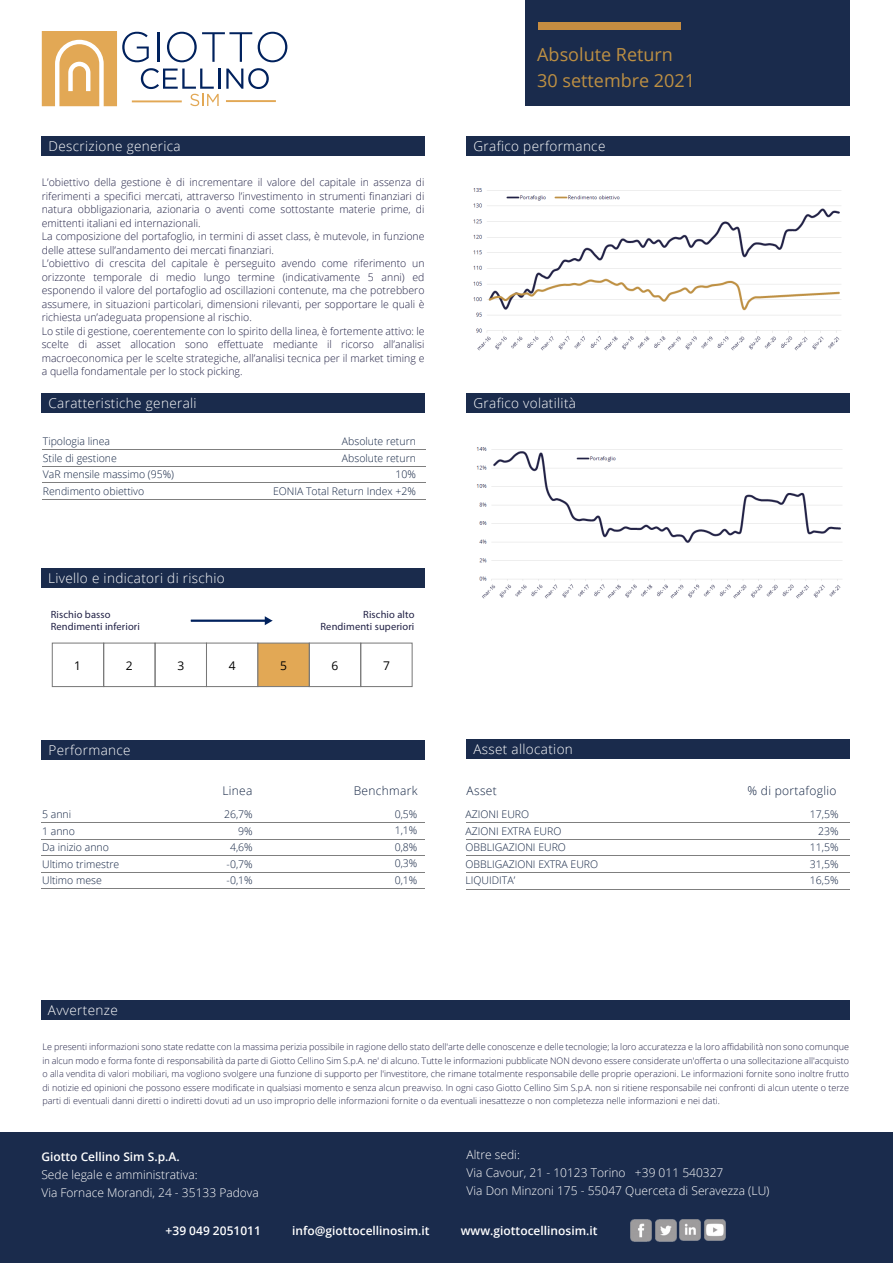
<style>
.page{position:relative;width:893px;height:1263px;background:#fff}
.page>*{position:absolute;margin:0;border:0;box-sizing:border-box;transform-origin:0 0}
.t1{font:18px/25.5px "Open Sans";color:#be9043}
.t2{font:300 13.5px "Open Sans";letter-spacing:.025em;color:#fff}
.t3{font:300 12px/18px "Open Sans";color:#fff}
.t4{font:600 12px "Open Sans";color:#fff}
.t5{font:300 12px "Open Sans";letter-spacing:.025em;color:#122342}
.t6{font:12px "Open Sans";color:#000}
.t7{font:300 10.5px/13.5px "Open Sans";color:#212145}
.t8{font:300 10.5px/16.5px "Open Sans";color:#122342}
.t9{font:10.5px "Myriad Pro";letter-spacing:.01em;color:#212145}
.t10{font:300 9px/13.5px "Open Sans";color:#212145;text-align:justify}
</style>
<div class="page">
<img style="left:0;top:0;width:893px;height:1133px">
<div style="left:0;top:1133px;width:893px;height:130px;background:#1a2b4c"></div>
<img style="left:630px;top:1219px;width:22px;height:22px">
<img style="left:655px;top:1219px;width:22px;height:22px">
<img style="left:680px;top:1219px;width:46px;height:22px">
<div style="left:41px;top:1001px;width:808px;height:19px;background:#1a2b4c"></div>
<div style="left:467px;top:740px;width:383px;height:19px;background:#1a2b4c"></div>
<hr style="left:466px;top:822px;width:383px;height:1px;background:#7f7f7f">
<hr style="left:466px;top:839px;width:383px;height:1px;background:#7f7f7f">
<hr style="left:466px;top:856px;width:383px;height:1px;background:#7f7f7f">
<hr style="left:466px;top:872px;width:383px;height:1px;background:#7f7f7f">
<hr style="left:466px;top:889px;width:383px;height:1px;background:#7f7f7f">
<div style="left:42px;top:740px;width:383px;height:19px;background:#1a2b4c"></div>
<hr style="left:42px;top:822px;width:383px;height:1px;background:#7f7f7f">
<hr style="left:42px;top:839px;width:383px;height:1px;background:#7f7f7f">
<hr style="left:42px;top:855px;width:383px;height:1px;background:#7f7f7f">
<hr style="left:42px;top:872px;width:383px;height:1px;background:#7f7f7f">
<hr style="left:42px;top:888px;width:383px;height:1px;background:#7f7f7f">
<div style="left:41px;top:569px;width:383px;height:19px;background:#1a2b4c"></div>
<hr style="left:191px;top:620px;width:75px;height:2px;background:#00215d">
<svg style="left:265px;top:616px;width:7px;height:9px"></svg>
<div style="left:52px;top:643px;width:52px;height:44px;border:1px solid #777"></div>
<div style="left:103px;top:643px;width:52px;height:44px;border:1px solid #777"></div>
<div style="left:155px;top:643px;width:52px;height:44px;border:1px solid #777"></div>
<div style="left:206px;top:643px;width:52px;height:44px;border:1px solid #777"></div>
<div style="left:257px;top:643px;width:53px;height:44px;background:#e2a855;border:1px solid #777"></div>
<div style="left:309px;top:643px;width:52px;height:44px;border:1px solid #777"></div>
<div style="left:360px;top:643px;width:52px;height:44px;border:1px solid #777"></div>
<div style="left:467px;top:393px;width:383px;height:20px;background:#1a2b4c"></div>
<img style="left:456px;top:433px;width:409px;height:182px">
<div style="left:42px;top:393px;width:383px;height:20px;background:#1a2b4c"></div>
<hr style="left:42px;top:449px;width:383px;height:1px;background:#7f7f7f">
<hr style="left:42px;top:466px;width:383px;height:1px;background:#7f7f7f">
<hr style="left:42px;top:483px;width:383px;height:1px;background:#7f7f7f">
<hr style="left:42px;top:500px;width:383px;height:1px;background:#7f7f7f">
<img style="left:452px;top:176px;width:413px;height:183px">
<div style="left:467px;top:136px;width:383px;height:20px;background:#1a2b4c"></div>
<div style="left:42px;top:136px;width:383px;height:20px;background:#1a2b4c"></div>
<div style="left:525px;top:0;width:324px;height:105px;background:#1a2b4c"></div>
<div style="left:539px;top:22px;width:142px;height:8px;background:#c68d41"></div>
<svg style="left:42px;top:31px;width:245px;height:75px"></svg>
<hr style="left:132px;top:100px;width:50px;height:2px;background:#e2a855">
<hr style="left:226px;top:100px;width:50px;height:2px;background:#e2a855">
<p class="t2" style="left:49px;top:137px;width:134px">Descrizione generica</p>
<p class="t7" style="left:42px;top:175px;width:384px">L’obiettivo della gestione è di incrementare il valore del capitale in assenza di riferimenti a specifici mercati, attraverso l’investimento in strumenti finanziari di natura obbligazionaria, azionaria o aventi come sottostante materie prime, di emittenti italiani ed internazionali.<br>La composizione del portafoglio, in termini di asset class, è mutevole, in funzione delle attese sull’andamento dei mercati finanziari.<br>L’obiettivo di crescita del capitale è perseguito avendo come riferimento un orizzonte temporale di medio lungo termine (indicativamente 5 anni) ed esponendo il valore del portafoglio ad oscillazioni contenute, ma che potrebbero assumere, in situazioni particolari, dimensioni rilevanti, per sopportare le quali è richiesta un’adeguata propensione al rischio.<br>Lo stile di gestione, coerentemente con lo spirito della linea, è fortemente attivo: le scelte di asset allocation sono effettuate mediante il ricorso all’analisi macroeconomica per le scelte strategiche, all’analisi tecnica per il market timing e a quella fondamentale per lo stock picking.</p>
<h1 class="t1" style="left:537px;top:41px;width:159px">Absolute Return<br>30 settembre 2021</h1>
<p class="t2" style="left:473px;top:137px;width:133px">Grafico performance</p>
<p class="t2" style="left:49px;top:394px;width:149px">Caratteristiche generali</p>
<p class="t2" style="left:473px;top:394px;width:104px">Grafico volatilità</p>
<p class="t8" style="left:43px;top:433px;width:69px">Tipologia linea</p>
<p class="t8" style="left:342px;top:433px;width:76px">Absolute return</p>
<p class="t8" style="left:43px;top:449px;width:75px">Stile di gestione</p>
<p class="t8" style="left:342px;top:449px;width:76px">Absolute return</p>
<p class="t8" style="left:43px;top:466px;width:133px">VaR mensile massimo (95%)</p>
<p class="t8" style="left:395px;top:466px;width:22px">10%</p>
<p class="t8" style="left:43px;top:482px;width:103px">Rendimento obiettivo</p>
<p class="t8" style="left:273px;top:482px;width:144px">EONIA Total Return Index +2%</p>
<p class="t2" style="left:48px;top:569px;width:178px">Livello e indicatori di rischio</p>
<p class="t9" style="left:51px;top:608px;width:61px">Rischio basso</p>
<p class="t9" style="left:363px;top:608px;width:53px">Rischio alto</p>
<p class="t9" style="left:51px;top:620px;width:91px">Rendimenti inferiori</p>
<p class="t9" style="left:320px;top:620px;width:95px">Rendimenti superiori</p>
<p class="t6" style="left:74px;top:658px;width:8px">1</p>
<p class="t6" style="left:126px;top:658px;width:8px">2</p>
<p class="t6" style="left:177px;top:658px;width:8px">3</p>
<p class="t6" style="left:229px;top:658px;width:8px">4</p>
<p class="t6" style="left:280px;top:658px;width:8px">5</p>
<p class="t6" style="left:332px;top:658px;width:8px">6</p>
<p class="t6" style="left:383px;top:658px;width:8px">7</p>
<p class="t2" style="left:49px;top:740px;width:84px">Performance</p>
<p class="t5" style="left:222px;top:782px;width:32px">Linea</p>
<p class="t5" style="left:354px;top:782px;width:65px">Benchmark</p>
<p class="t8" style="left:42px;top:806px;width:79px">5 anni<br>1 anno<br>Da inizio anno<br>Ultimo trimestre<br>Ultimo mese</p>
<p class="t8" style="left:224px;top:806px;width:30px;text-align:right">26,7%<br>9%<br>4,6% -0,7% -0,1%</p>
<p class="t8" style="left:395px;top:806px;width:24px;text-align:justify">0,5% 1,1% 0,8% 0,3% 0,1%</p>
<p class="t2" style="left:473px;top:740px;width:101px">Asset allocation</p>
<p class="t5" style="left:467px;top:782px;width:32px">Asset</p>
<p class="t5" style="left:747px;top:782px;width:90px">% di portafoglio</p>
<p class="t8" style="left:465px;top:806px;width:65px">AZIONI EURO</p>
<p class="t8" style="left:810px;top:806px;width:30px">17,5%</p>
<p class="t8" style="left:465px;top:822px;width:97px">AZIONI EXTRA EURO</p>
<p class="t8" style="left:818px;top:822px;width:22px">23%</p>
<p class="t8" style="left:465px;top:839px;width:102px">OBBLIGAZIONI EURO</p>
<p class="t8" style="left:810px;top:839px;width:30px">11,5%</p>
<p class="t8" style="left:465px;top:855px;width:134px">OBBLIGAZIONI EXTRA EURO</p>
<p class="t8" style="left:810px;top:855px;width:30px">31,5%</p>
<p class="t8" style="left:465px;top:872px;width:51px">LIQUIDITA’</p>
<p class="t8" style="left:810px;top:872px;width:30px">16,5%</p>
<p class="t2" style="left:48px;top:1001px;width:71px">Avvertenze</p>
<p class="t10" style="left:42px;top:1040px;width:808px">Le presenti informazioni sono state redatte con la massima perizia possibile in ragione dello stato dell'arte delle conoscenze e delle tecnologie; la loro accuratezza e la loro affidabilità non sono comunque in alcun modo e forma fonte di responsabilità da parte di Giotto Cellino Sim S.p.A. ne' di alcuno. Tutte le informazioni pubblicate NON devono essere considerate un'offerta o una sollecitazione all'acquisto o alla vendita di valori mobiliari, ma vogliono svolgere una funzione di supporto per l'investitore, che rimane totalmente responsabile delle proprie operazioni. Le informazioni fornite sono inoltre frutto di notizie ed opinioni che possono essere modificate in qualsiasi momento e senza alcun preavviso. In ogni caso Giotto Cellino Sim S.p.A. non si ritiene responsabile nei confronti di alcun utente o terze parti di eventuali danni diretti o indiretti dovuti ad un uso improprio delle informazioni fornite o da eventuali inesattezze o non completezza nelle informazioni e nei dati.</p>
<p class="t3" style="left:467px;top:1146px;width:304px">Altre sedi:<br>Via Cavour, 21 - 10123 Torino +39 011 540327<br>Via Don Minzoni 175 - 55047 Querceta di Seravezza (LU)</p>
<p class="t4" style="left:41px;top:1148px;width:140px">Giotto Cellino Sim S.p.A.</p>
<p class="t3" style="left:41px;top:1165px;width:219px">Sede legale e amministrativa:<br>Via Fornace Morandi, 24 - 35133 Padova</p>
<p class="t4" style="left:166px;top:1223px;width:97px">+39 049 2051011</p>
<p class="t4" style="left:292px;top:1223px;width:139px">info@giottocellinosim.it</p>
<p class="t4" style="left:461px;top:1223px;width:138px">www.giottocellinosim.it</p>
</div>
